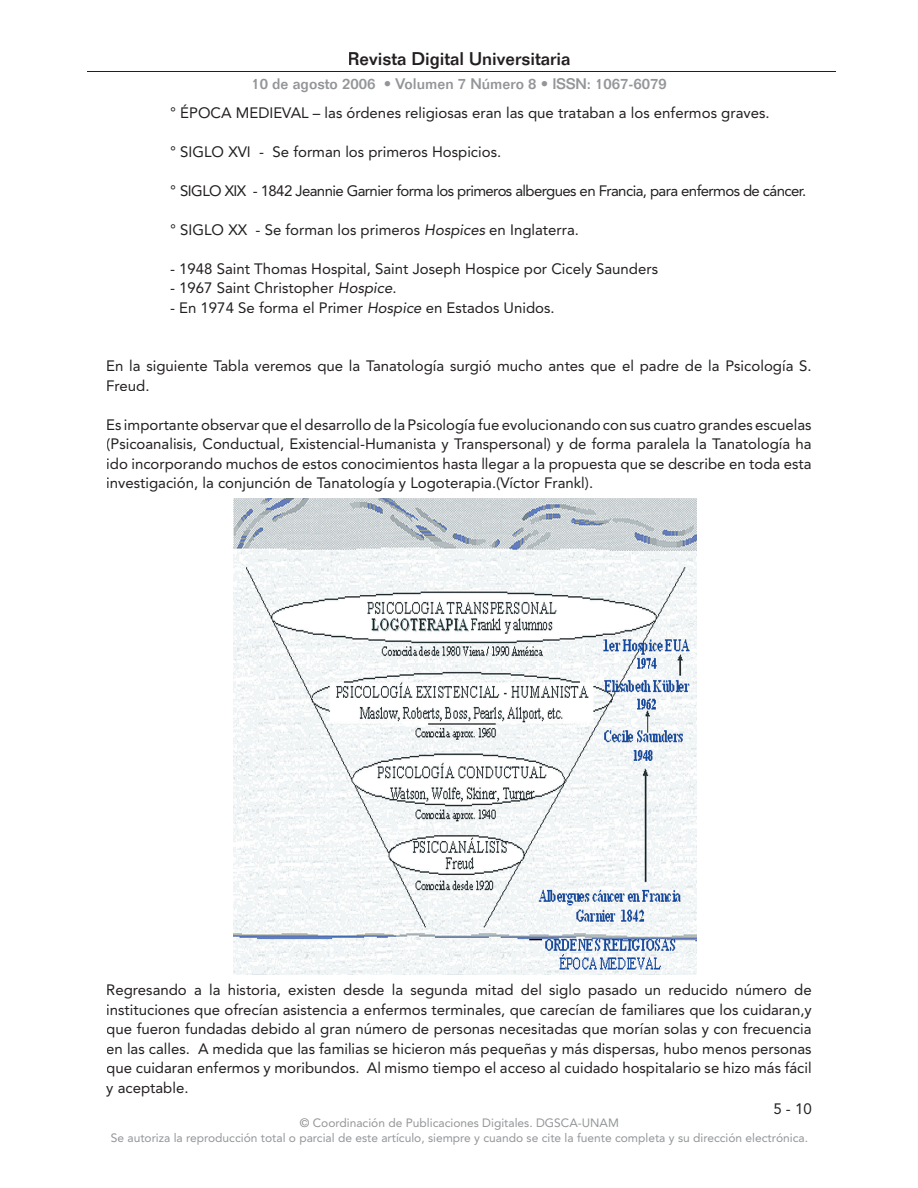
<style>
.page{position:relative;width:918px;height:1188px;background:#fff}
.page>*{position:absolute;margin:0;border:0;box-sizing:border-box;transform-origin:0 0}
.t1{font:500 18px "Folio";color:#231f20}
.t2{font:15px/19.5px "Avenir";color:#231f20;text-align:justify}
.t3{font:15px "Avenir";letter-spacing:-.04em;color:#231f20}
.t4{font:500 15px "Folio";color:#939598}
.t5{font:12px/15px "Avenir";color:#939598;text-align:center}
.s1{font-style:italic}
.s2{color:#808285}
</style>
<div class="page">
<hr style="left:87px;top:71px;width:749px;height:1px;background:#231f20">
<img style="left:234px;top:499px;width:462px;height:475px">
<p class="t1" style="left:348px;top:48px;width:224px">Revista Digital Universitaria</p>
<p class="t4" style="left:251px;top:75px;width:417px">10 de agosto 2006 • Volumen 7 Número 8 • ISSN: 1067-6079</p>
<p class="t2" style="left:170px;top:103px;width:601px">° ÉPOCA MEDIEVAL – las órdenes religiosas eran las que trataban a los enfermos graves.</p>
<p class="t2" style="left:170px;top:142px;width:333px">° SIGLO XVI - Se forman los primeros Hospicios.</p>
<p class="t3" style="left:170px;top:182px;width:638px">° SIGLO XIX - 1842 Jeannie Garnier forma los primeros albergues en Francia, para enfermos de cáncer.</p>
<p class="t2" style="left:170px;top:220px;width:411px">° SIGLO XX - Se forman los primeros <span class="s1">Hospices</span> en Inglaterra.</p>
<p class="t2" style="left:170px;top:259px;width:490px">- 1948 Saint Thomas Hospital, Saint Joseph Hospice por Cicely Saunders</p>
<p class="t2" style="left:170px;top:278px;width:228px">- 1967 Saint Christopher <span class="s1">Hospice</span>.</p>
<p class="t2" style="left:170px;top:298px;width:386px">- En 1974 Se forma el Primer <span class="s1">Hospice</span> en Estados Unidos.</p>
<p class="t2" style="left:106px;top:356px;width:707px">En la siguiente Tabla veremos que la Tanatología surgió mucho antes que el padre de la Psicología S.<br>Freud.</p>
<p class="t2" style="left:106px;top:415px;width:707px">Es importante observar que el desarrollo de la Psicología fue evolucionando con sus cuatro grandes escuelas (Psicoanalisis, Conductual, Existencial-Humanista y Transpersonal) y de forma paralela la Tanatología ha ido incorporando muchos de estos conocimientos hasta llegar a la propuesta que se describe en toda esta investigación, la conjunción de Tanatología y Logoterapia.(Víctor Frankl).</p>
<p class="t2" style="left:106px;top:980px;width:707px">Regresando a la historia, existen desde la segunda mitad del siglo pasado un reducido número de instituciones que ofrecían asistencia a enfermos terminales, que carecían de familiares que los cuidaran,y que fueron fundadas debido al gran número de personas necesitadas que morían solas y con frecuencia en las calles. A medida que las familias se hicieron más pequeñas y más dispersas, hubo menos personas que cuidaran enfermos y moribundos. Al mismo tiempo el acceso al cuidado hospitalario se hizo más fácil y aceptable.</p>
<p class="t2" style="left:773px;top:1099px;width:40px">5 - 10</p>
<p class="t5" style="left:111px;top:1116px;width:699px"><span class="s2">©</span> Coordinación de Publicaciones Digitales. DGSCA-UNAM<br>Se autoriza la reproducción total o parcial de este artículo, siempre y cuando se cite la fuente completa y su dirección electrónica.</p>
</div>
